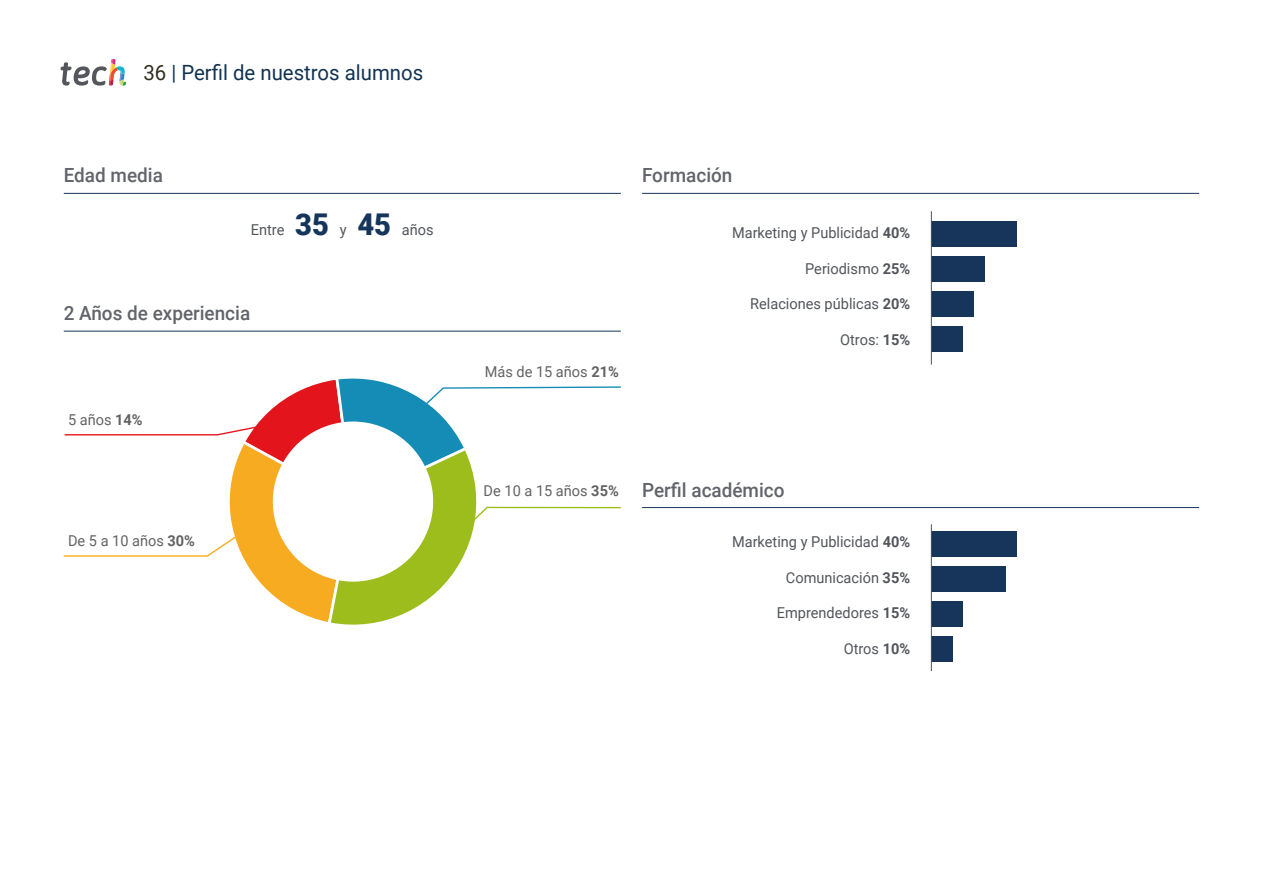
<style>
.page{position:relative;width:1263px;height:893px;background:#fff}
.page>*{position:absolute;margin:0;border:0;box-sizing:border-box;transform-origin:0 0}
.t1{font:21px "Roboto";color:#123352}
.t2{font:500 19.5px "Roboto";color:#61646a}
.t3{font:15px "Roboto";color:#52555b}
.t4{font:15px "Roboto";color:#636363}
.s1{color:#312e20}
.s2{font-weight:900;font-size:30px;color:#16355a}
.s3{font-weight:700}
</style>
<div class="page">
<hr style="left:64px;top:193px;width:557px;height:1px;background:#17355b">
<hr style="left:642px;top:193px;width:557px;height:1px;background:#17355b">
<div style="left:931px;top:222px;width:85px;height:25px;background:#17355b"></div>
<div style="left:931px;top:256px;width:53px;height:26px;background:#17355b"></div>
<div style="left:931px;top:291px;width:43px;height:26px;background:#17355b"></div>
<div style="left:931px;top:326px;width:32px;height:26px;background:#17355b"></div>
<hr style="left:931px;top:211px;width:1px;height:154px;background:#52555b">
<div style="left:931px;top:566px;width:75px;height:26px;background:#17355b"></div>
<hr style="left:642px;top:507px;width:557px;height:1px;background:#17355b">
<div style="left:931px;top:532px;width:85px;height:25px;background:#17355b"></div>
<div style="left:931px;top:601px;width:32px;height:26px;background:#17355b"></div>
<div style="left:931px;top:636px;width:21px;height:26px;background:#17355b"></div>
<hr style="left:931px;top:524px;width:1px;height:147px;background:#52555b">
<hr style="left:64px;top:331px;width:557px;height:1px;background:#17355b">
<svg style="left:64px;top:378px;width:557px;height:247px"></svg>
<svg style="left:61px;top:59px;width:65px;height:27px"></svg>
<h1 class="t1" style="left:144px;top:57px;width:281px"><span class="s1">36</span> | Perfil de nuestros alumnos</h1>
<h2 class="t2" style="left:64px;top:161px;width:101px">Edad media</h2>
<h2 class="t2" style="left:642px;top:161px;width:92px">Formación</h2>
<p class="t3" style="left:251px;top:219px;width:184px">Entre <span class="s2">35</span> y <span class="s2">45</span> años</p>
<p class="t3" style="left:732px;top:222px;width:180px">Marketing y Publicidad <span class="s3">40%</span></p>
<p class="t3" style="left:805px;top:258px;width:106px">Periodismo <span class="s3">25%</span></p>
<p class="t3" style="left:750px;top:293px;width:161px">Relaciones públicas <span class="s3">20%</span></p>
<p class="t3" style="left:840px;top:329px;width:71px">Otros: <span class="s3">15%</span></p>
<h2 class="t2" style="left:64px;top:300px;width:188px">2 Años de experiencia</h2>
<p class="t4" style="left:68px;top:409px;width:76px">5 años <span class="s3">14%</span></p>
<p class="t4" style="left:68px;top:530px;width:128px">De 5 a 10 años <span class="s3">30%</span></p>
<p class="t4" style="left:485px;top:361px;width:136px">Más de 15 años <span class="s3">21%</span></p>
<p class="t4" style="left:484px;top:480px;width:137px">De 10 a 15 años <span class="s3">35%</span></p>
<h2 class="t2" style="left:642px;top:476px;width:144px">Perfil académico</h2>
<p class="t3" style="left:732px;top:531px;width:180px">Marketing y Publicidad <span class="s3">40%</span></p>
<p class="t3" style="left:786px;top:567px;width:126px">Comunicación <span class="s3">35%</span></p>
<p class="t3" style="left:777px;top:602px;width:135px">Emprendedores <span class="s3">15%</span></p>
<p class="t3" style="left:844px;top:638px;width:68px">Otros <span class="s3">10%</span></p>
</div>
